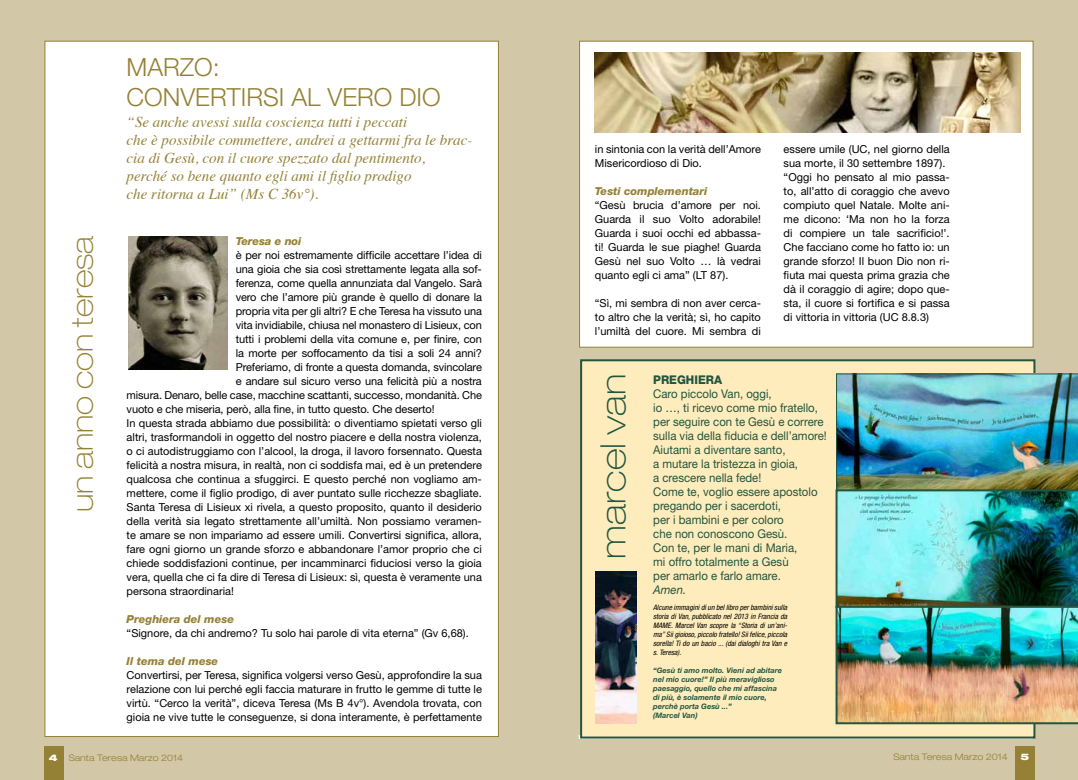
<style>
.page{position:relative;width:1078px;height:780px;background:#fff}
.page>*{position:absolute;margin:0;border:0;box-sizing:border-box;transform-origin:0 0}
.t1{font:100 expanded 35px "Helvetica Neue";color:#21563f}
.t2{font:100 expanded 30px "Helvetica Neue";color:#958135}
.t3{font:300 25px/30px "Helvetica Neue";color:#958135}
.t4{font:italic 15px/18px "Times";color:#958135}
.t5{font:12px/14px "Helvetica Neue";color:#21563f;scale:.95 1}
.t6{font:800 12px "Helvetica Neue";color:#21563f;scale:.95 1}
.t7{font:italic 12px "Helvetica Neue";color:#21563f;scale:.95 1}
.t8{font:11px/14px "Helvetica Neue";color:#000;text-align:justify}
.t9{font:italic 800 11px "Helvetica Neue";color:#958135}
.t10{font:300 expanded 9px "Helvetica Neue";color:#958135}
.t11{font:900 expanded 9px "Helvetica Neue";color:#fff}
.t12{font:italic condensed 7.5px/9px "Helvetica Neue";color:#000;text-align:justify}
.t13{font:italic 700 7.5px/9px "Helvetica Neue";color:#21563f}
.s1{font-weight:900;color:#fff}
</style>
<div class="page">
<div style="left:0;top:0;width:1077px;height:780px;background:#d2c7a7"></div>
<div style="left:579px;top:41px;width:454px;height:306px;background:#fff"></div>
<div style="left:45px;top:41px;width:453px;height:695px;background:#fff"></div>
<div style="left:1015px;top:746px;width:20px;height:34px;background:#958135"></div>
<div style="left:44px;top:746px;width:20px;height:34px;background:#958135"></div>
<hr style="left:578px;top:735px;width:454px;height:4px;background:#85a295">
<img style="left:129px;top:237px;width:99px;height:132px">
<img style="left:594px;top:53px;width:426px;height:80px">
<div style="left:580px;top:359px;width:455px;height:379px;background:#ffecbc;border:2px solid #21563f"></div>
<img style="left:835px;top:373px;width:242px;height:351px">
<img style="left:595px;top:571px;width:41px;height:153px">
<h2 class="t2" style="left:64px;top:512px;width:278px;rotate:-90deg">un anno con teresa</h2>
<h3 class="t3" style="left:127px;top:52px;width:315px">MARZO:<br>CONVERTIRSI AL VERO DIO</h3>
<h3 class="t4" style="left:127px;top:112px;width:347px">“Se anche avessi sulla coscienza tutti i peccati<br>che è possibile commettere, andrei a gettarmi fra le brac&shy;cia di Gesù, con il cuore spezzato dal pentimento,<br>perché so bene quanto egli ami il figlio prodigo<br>che ritorna a Lui” (Ms C 36v°).</h3>
<p class="t9" style="left:236px;top:234px;width:67px">Teresa e noi</p>
<p class="t8" style="left:236px;top:247px;width:248px">è per noi estremamente difficile accettare l’idea di</p>
<p class="t8" style="left:236px;top:261px;width:248px">una gioia che sia così strettamente legata alla sof-</p>
<p class="t8" style="left:236px;top:275px;width:247px">ferenza, come quella annunziata dal Vangelo. Sarà</p>
<p class="t8" style="left:236px;top:289px;width:248px">vero che l’amore più grande è quello di donare la</p>
<p class="t8" style="left:236px;top:303px;width:248px">propria vita per gli altri? E che Teresa ha vissuto una</p>
<p class="t8" style="left:236px;top:317px;width:247px">vita invidiabile, chiusa nel monastero di Lisieux, con</p>
<p class="t8" style="left:236px;top:331px;width:247px">tutti i problemi della vita comune e, per finire, con</p>
<p class="t8" style="left:236px;top:345px;width:248px">la morte per soffocamento da tisi a soli 24 anni?</p>
<p class="t8" style="left:236px;top:359px;width:248px">Preferiamo, di fronte a questa domanda, svincolare</p>
<p class="t8" style="left:236px;top:373px;width:247px">e andare sul sicuro verso una felicità più a nostra</p>
<p class="t8" style="left:127px;top:387px;width:357px">misura. Denaro, belle case, macchine scattanti, successo, mondanità. Che</p>
<p class="t8" style="left:127px;top:401px;width:309px">vuoto e che miseria, però, alla fine, in tutto questo. Che deserto!</p>
<p class="t8" style="left:127px;top:415px;width:357px">In questa strada abbiamo due possibilità: o diventiamo spietati verso gli</p>
<p class="t8" style="left:127px;top:429px;width:357px">altri, trasformandoli in oggetto del nostro piacere e della nostra violenza,</p>
<p class="t8" style="left:127px;top:443px;width:357px">o ci autodistruggiamo con l’alcool, la droga, il lavoro forsennato. Questa</p>
<p class="t8" style="left:127px;top:457px;width:357px">felicità a nostra misura, in realtà, non ci soddisfa mai, ed è un pretendere</p>
<p class="t8" style="left:127px;top:471px;width:356px">qualcosa che continua a sfuggirci. E questo perché non vogliamo am-</p>
<p class="t8" style="left:127px;top:485px;width:357px">mettere, come il figlio prodigo, di aver puntato sulle ricchezze sbagliate.</p>
<p class="t8" style="left:127px;top:499px;width:357px">Santa Teresa di Lisieux xi rivela, a questo proposito, quanto il desiderio</p>
<p class="t8" style="left:127px;top:513px;width:356px">della verità sia legato strettamente all’umiltà. Non possiamo veramen-</p>
<p class="t8" style="left:127px;top:527px;width:356px">te amare se non impariamo ad essere umili. Convertirsi significa, allora,</p>
<p class="t8" style="left:127px;top:541px;width:357px">fare ogni giorno un grande sforzo e abbandonare l’amor proprio che ci</p>
<p class="t8" style="left:127px;top:555px;width:356px">chiede soddisfazioni continue, per incamminarci fiduciosi verso la gioia</p>
<p class="t8" style="left:127px;top:569px;width:357px">vera, quella che ci fa dire di Teresa di Lisieux: sì, questa è veramente una</p>
<p class="t8" style="left:127px;top:583px;width:109px">persona straordinaria!</p>
<p class="t9" style="left:127px;top:612px;width:109px">Preghiera del mese</p>
<p class="t8" style="left:127px;top:625px;width:343px">“Signore, da chi andremo? Tu solo hai parole di vita eterna” (Gv 6,68).</p>
<p class="t9" style="left:127px;top:654px;width:93px">Il tema del mese</p>
<p class="t8" style="left:127px;top:667px;width:357px">Convertirsi, per Teresa, significa volgersi verso Gesù, approfondire la sua relazione con lui perché egli faccia maturare in frutto le gemme di tutte le virtù. “Cerco la verità”, diceva Teresa (Ms B 4v°). Avendola trovata, con gioia ne vive tutte le conseguenze, si dona interamente, è perfettamente</p>
<p class="t8" style="left:594px;top:142px;width:167px">in sintonia con la verità dell’Amore<br>Misericordioso di Dio.</p>
<p class="t9" style="left:594px;top:185px;width:114px">Testi complementari</p>
<p class="t8" style="left:594px;top:198px;width:167px">“Gesù brucia d’amore per noi.<br>Guarda il suo Volto adorabile!<br>Guarda i suoi occhi ed abbassa&shy;ti! Guarda le sue piaghe! Guarda Gesù nel suo Volto … là vedrai quanto egli ci ama” (LT 87).</p>
<p class="t8" style="left:594px;top:296px;width:167px">“Sì, mi sembra di non aver cerca&shy;to altro che la verità; sì, ho capito l’umiltà del cuore. Mi sembra di</p>
<p class="t8" style="left:783px;top:142px;width:167px;text-align:left">essere umile (UC, nel giorno della sua morte, il 30 settembre 1897). “Oggi ho pensato al mio passa&shy;to, all’atto di coraggio che avevo compiuto quel Natale. Molte ani&shy;me dicono: ‘Ma non ho la forza di compiere un tale sacrificio!’.<br>Che facciano come ho fatto io: un grande sforzo! Il buon Dio non ri&shy;fiuta mai questa prima grazia che dà il coraggio di agire; dopo que&shy;sta, il cuore si fortifica e si passa di vittoria in vittoria (UC 8.8.3)</p>
<h1 class="t1" style="left:592px;top:558px;width:186px;rotate:-90deg">marcel van</h1>
<p class="t6" style="left:653px;top:372px;width:74px">PREGHIERA</p>
<p class="t5" style="left:653px;top:386px;width:184px">Caro piccolo Van, oggi,<br>io …, ti ricevo come mio fratello, per seguire con te Gesù e correre sulla via della fiducia e dell’amore!<br>Aiutami a diventare santo,<br>a mutare la tristezza in gioia,<br>a crescere nella fede!<br>Come te, voglio essere apostolo pregando per i sacerdoti,<br>per i bambini e per coloro<br>che non conoscono Gesù.<br>Con te, per le mani di Maria,<br>mi offro totalmente a Gesù<br>per amarlo e farlo amare.</p>
<p class="t7" style="left:653px;top:582px;width:36px">Amen.</p>
<p class="t12" style="left:653px;top:602px;width:136px">Alcune immagini di un bel libro per bambini sulla storia di Van, pubblicato nel 2013 in Francia da MAME. Marcel Van scopre la “Storia di un’ani&shy;ma” Sii gioioso, piccolo fratello! Sii felice, piccola sorella! Ti do un bacio ... (dai dialoghi tra Van e s. Teresa).</p>
<p class="t13" style="left:653px;top:665px;width:130px">“Gesù ti amo molto. Vieni ad abitare nel mio cuore!” Il più meraviglioso paesaggio, quello che mi affascina di più, è solamente il mio cuore, perchè porta Gesù ...”<br>(Marcel Van)</p>
<p class="t10" style="left:49px;top:752px;width:136px"><span class="s1">4</span> Santa Teresa Marzo 2014</p>
<p class="t10" style="left:893px;top:751px;width:116px">Santa Teresa Marzo 2014</p>
<p class="t11" style="left:1020px;top:751px;width:10px">5</p>
</div>
